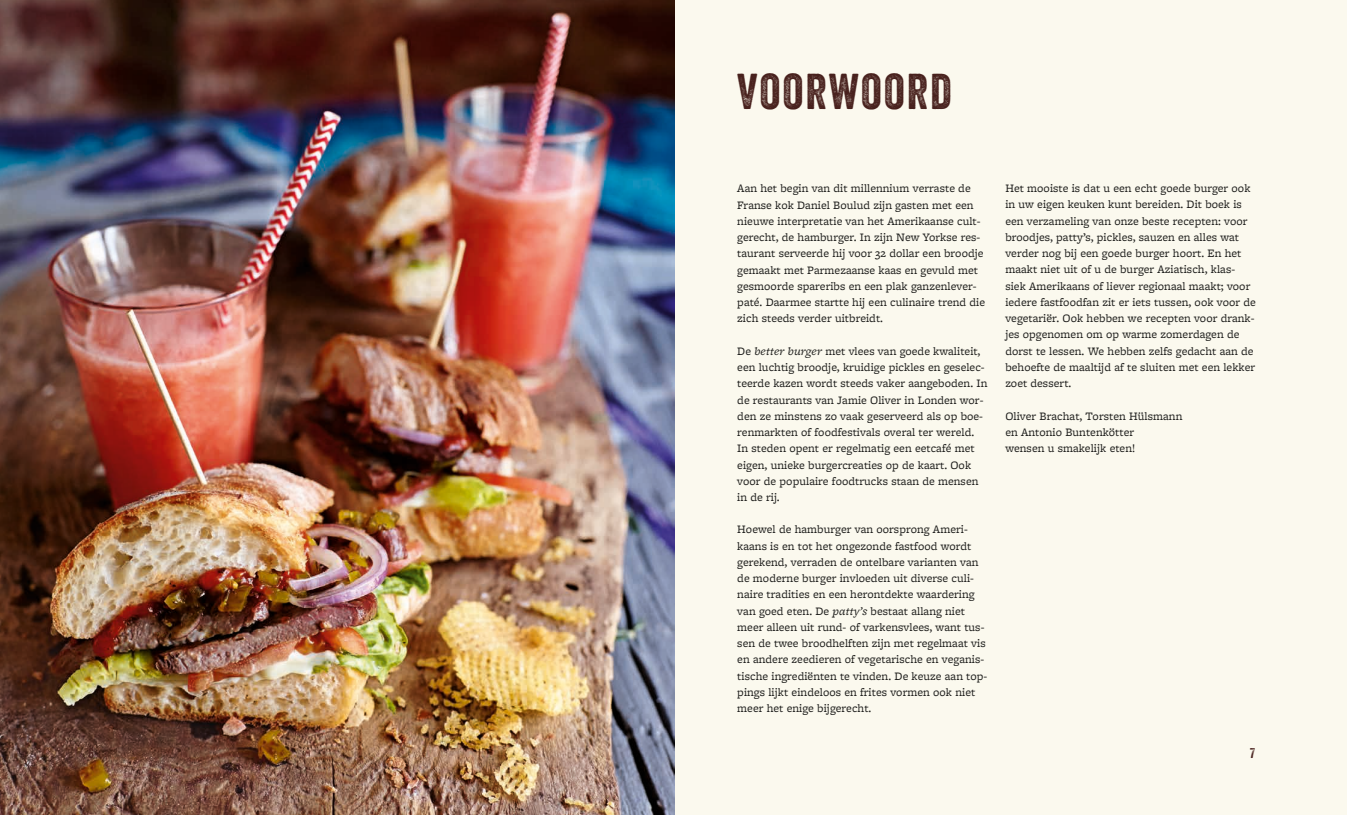
<style>
.page{position:relative;width:1347px;height:815px;background:#fff}
.page>*{position:absolute;margin:0;border:0;box-sizing:border-box;transform-origin:0 0}
.t1{font:48.75px "Veneer Two";letter-spacing:.04em;color:#48211d}
.t2{font:13.75px "Veneer Two";color:#48211d}
.t3{font:11.88px/16.2px "Freight Micro Pro";letter-spacing:.005em;color:#1d1d1b}
.s1{font-style:italic}
</style>
<div class="page">
<div style="left:673px;top:0;width:673px;height:815px;background:#fbf9ee"></div>
<img style="left:0;top:0;width:674px;height:815px">
<h1 class="t1" style="left:737px;top:62px;width:216px">VOORWOORD</h1>
<p class="t3" style="left:737px;top:180px;width:249px">Aan het begin van dit millennium verraste de Franse kok Daniel Boulud zijn gasten met een nieuwe interpretatie van het Amerikaanse cult&shy;gerecht, de hamburger. In zijn New Yorkse res&shy;taurant serveerde hij voor 32 dollar een broodje gemaakt met Parmezaanse kaas en gevuld met gesmoorde spareribs en een plak ganzenlever&shy;paté. Daarmee startte hij een culinaire trend die zich steeds verder uitbreidt.</p>
<p class="t3" style="left:737px;top:342px;width:252px">De <span class="s1">better burger</span> met vlees van goede kwaliteit, een luchtig broodje, kruidige pickles en geselec&shy;teerde kazen wordt steeds vaker aangeboden. In de restaurants van Jamie Oliver in Londen wor&shy;den ze minstens zo vaak geserveerd als op boe&shy;renmarkten of foodfestivals overal ter wereld.<br>In steden opent er regelmatig een eetcafé met eigen, unieke burgercreaties op de kaart. Ook voor de populaire foodtrucks staan de mensen in de rij.</p>
<p class="t3" style="left:737px;top:521px;width:252px">Hoewel de hamburger van oorsprong Ameri&shy;kaans is en tot het ongezonde fastfood wordt gerekend, verraden de ontelbare varianten van de moderne burger invloeden uit diverse culi&shy;naire tradities en een herontdekte waardering van goed eten. De <span class="s1">patty’s</span> bestaat allang niet meer alleen uit rund- of varkensvlees, want tus&shy;sen de twee broodhelften zijn met regelmaat vis en andere zeedieren of vegetarische en veganis&shy;tische ingrediënten te vinden. De keuze aan top&shy;pings lijkt eindeloos en frites vormen ook niet meer het enige bijgerecht.</p>
<p class="t3" style="left:1005px;top:180px;width:252px">Het mooiste is dat u een echt goede burger ook in uw eigen keuken kunt bereiden. Dit boek is een verzameling van onze beste recepten: voor broodjes, patty’s, pickles, sauzen en alles wat verder nog bij een goede burger hoort. En het maakt niet uit of u de burger Aziatisch, klas&shy;siek Amerikaans of liever regionaal maakt; voor iedere fastfoodfan zit er iets tussen, ook voor de vegetariër. Ook hebben we recepten voor drank&shy;jes opgenomen om op warme zomerdagen de dorst te lessen. We hebben zelfs gedacht aan de behoefte de maaltijd af te sluiten met een lekker zoet dessert.</p>
<p class="t3" style="left:1005px;top:407px;width:179px">Oliver Brachat, Torsten Hülsmann en Antonio Buntenkötter<br>wensen u smakelijk eten!</p>
<p class="t2" style="left:89px;top:744px;width:7px">6</p>
<p class="t2" style="left:1250px;top:744px;width:6px">7</p>
</div>
